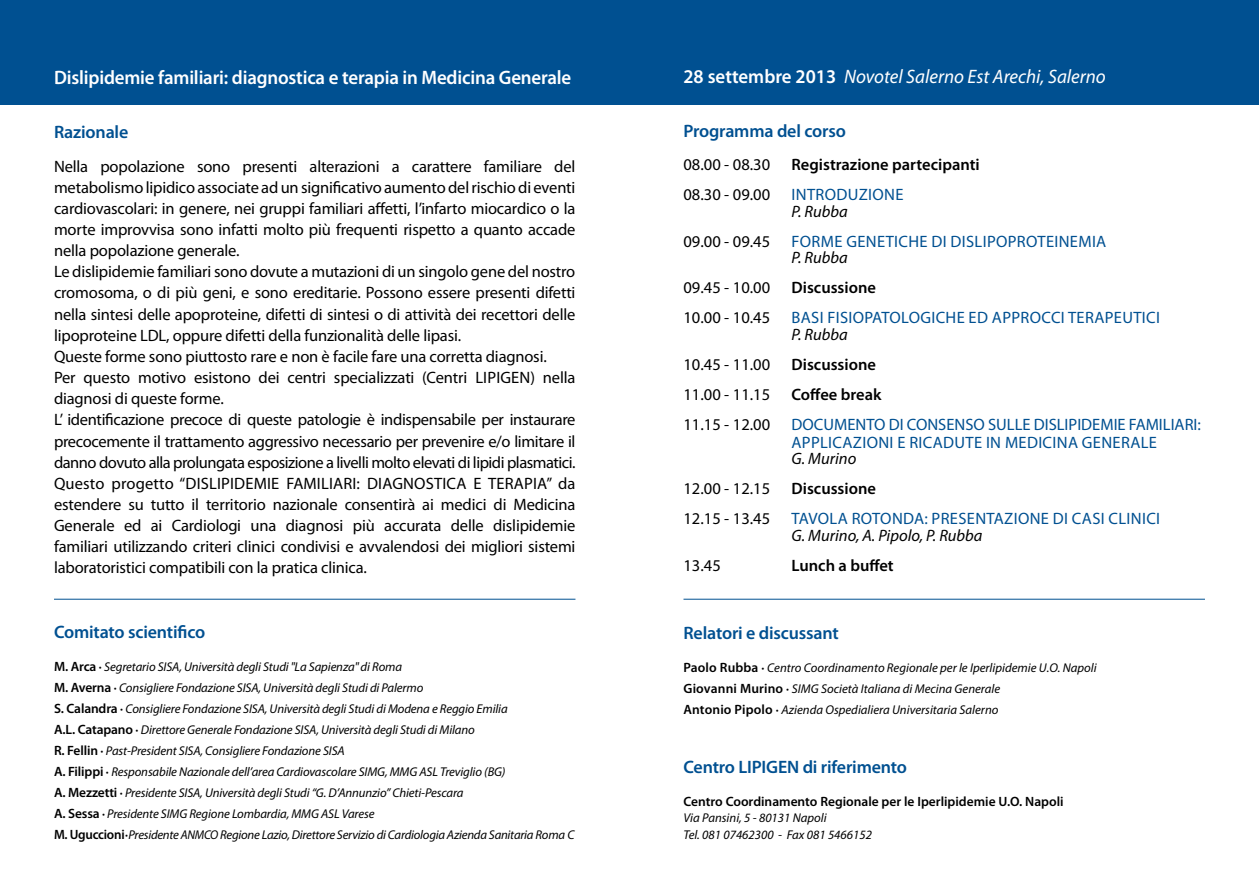
<style>
.page{position:relative;width:1259px;height:893px;background:#fff}
.page>*{position:absolute;margin:0;border:0;box-sizing:border-box;transform-origin:0 0}
.t1{font:600 19.5px "Myriad Pro";letter-spacing:-.01em;color:#fff}
.t2{font:italic 19.5px "Myriad Pro";color:#fff}
.t3{font:600 18px "Myriad Pro";letter-spacing:-.01em;color:#005091}
.t4{font:16.5px/21.1px "Myriad Pro";letter-spacing:-.01em;color:#000}
.t5{font:16.5px "Myriad Pro";letter-spacing:.02em;color:#005091}
.t6{font:600 16.5px "Myriad Pro";color:#000}
.t7{font:italic 16.5px "Myriad Pro";color:#000}
.t8{font:600 13.5px "Myriad Pro";color:#000}
.t9{font:italic 12.75px/21px "Myriad Pro";letter-spacing:-.01em;color:#000}
.s1{font-weight:600;font-style:normal;font-size:13.5px}
.s2{font-weight:600;font-style:normal}
</style>
<div class="page">
<div style="left:0;top:0;width:1259px;height:104px;background:#005091"></div>
<hr style="left:54px;top:599px;width:521px;height:1px;background:#005091">
<hr style="left:683px;top:599px;width:522px;height:1px;background:#005091">
<p class="t1" style="left:54px;top:65px;width:519px">Dislipidemie familiari: diagnostica e terapia in Medicina Generale</p>
<p class="t3" style="left:54px;top:121px;width:76px">Razionale</p>
<p class="t4" style="left:54px;top:155px;width:523px">Nella popolazione sono presenti alterazioni a carattere familiare del metabolismo lipidico associate ad un significativo aumento del rischio di eventi cardiovascolari: in genere, nei gruppi familiari affetti, l’infarto miocardico o la morte improvvisa sono infatti molto più frequenti rispetto a quanto accade nella popolazione generale.<br>Le dislipidemie familiari sono dovute a mutazioni di un singolo gene del nostro cromosoma, o di più geni, e sono ereditarie. Possono essere presenti difetti nella sintesi delle apoproteine, difetti di sintesi o di attività dei recettori delle lipoproteine LDL, oppure difetti della funzionalità delle lipasi.<br>Queste forme sono piuttosto rare e non è facile fare una corretta diagnosi.<br>Per questo motivo esistono dei centri specializzati (Centri Lipigen</p>
<p class="t4" style="left:530px;top:367px;width:46px">) nella</p>
<p class="t4" style="left:54px;top:388px;width:523px">diagnosi di queste forme.<br>L’ identificazione precoce di queste patologie è indispensabile per instaurare precocemente il trattamento aggressivo necessario per prevenire e/o limitare il danno dovuto alla prolungata esposizione a livelli molto elevati di lipidi plasmatici.<br>Questo progetto “DISLIPIDEMIE FAMILIARI: DIAGNOSTICA E TERAPIA” da estendere su tutto il territorio nazionale consentirà ai medici di Medicina Generale ed ai Cardiologi una diagnosi più accurata delle dislipidemie familiari utilizzando criteri clinici condivisi e avvalendosi dei migliori sistemi laboratoristici compatibili con la pratica clinica.</p>
<p class="t3" style="left:54px;top:620px;width:153px">Comitato scientifico</p>
<p class="t9" style="left:54px;top:655px;width:522px"><span class="s1">M. Arca</span> <span class="s2">∙</span> Segretario SISA, Università degli Studi "La Sapienza" di Roma<br><span class="s1">M. Averna</span> <span class="s2">∙</span> Consigliere Fondazione SISA, Università degli Studi di Palermo<br><span class="s1">S. Calandra</span> <span class="s2">∙</span> Consigliere Fondazione SISA, Università degli Studi di Modena e Reggio Emilia<br><span class="s1">A.L. Catapano</span> <span class="s2">∙</span> Direttore Generale Fondazione SISA, Università degli Studi di Milano<br><span class="s1">R. Fellin</span> <span class="s2">∙</span> Past-President SISA, Consigliere Fondazione SISA<br><span class="s1">A. Filippi</span> <span class="s2">∙</span> Responsabile Nazionale dell’area Cardiovascolare SIMG, MMG ASL Treviglio (BG)<br><span class="s1">A. Mezzetti</span> <span class="s2">∙</span> Presidente SISA, Università degli Studi “G. D’Annunzio” Chieti-Pescara<br><span class="s1">A. Sessa</span> <span class="s2">∙</span> Presidente SIMG Regione Lombardia, MMG ASL Varese<br><span class="s1">M. Uguccioni</span> <span class="s2">∙</span> Presidente ANMCO Regione Lazio, Direttore Servizio di Cardiologia Azienda Sanitaria Roma C</p>
<p class="t2" style="left:683px;top:64px;width:424px"><span class="s2">28 settembre 2013</span> Novotel Salerno Est Arechi, Salerno</p>
<p class="t3" style="left:683px;top:120px;width:164px">Programma del corso</p>
<p class="t4" style="left:683px;top:154px;width:88px">08.00 - 08.30</p>
<p class="t6" style="left:791px;top:154px;width:190px">Registrazione partecipanti</p>
<p class="t4" style="left:683px;top:184px;width:88px">08.30 - 09.00</p>
<p class="t5" style="left:791px;top:185px;width:16px">Introd</p>
<p class="t5" style="left:848px;top:185px;width:30px">uzione</p>
<p class="t7" style="left:791px;top:201px;width:58px">P. Rubba</p>
<p class="t4" style="left:683px;top:230px;width:88px">09.00 - 09.45</p>
<p class="t5" style="left:791px;top:231px;width:20px">Forme</p>
<p class="t5" style="left:846px;top:231px;width:10px">genetic</p>
<p class="t5" style="left:908px;top:231px;width:52px">hedi dislipoproteinemia</p>
<p class="t7" style="left:791px;top:248px;width:58px">P. Rubba</p>
<p class="t4" style="left:683px;top:277px;width:88px">09.45 - 10.00</p>
<p class="t6" style="left:791px;top:277px;width:86px">Discussione</p>
<p class="t4" style="left:683px;top:307px;width:88px">10.00 - 10.45</p>
<p class="t5" style="left:791px;top:308px;width:46px">Basi fisiopatologic</p>
<p class="t5" style="left:945px;top:308px;width:57px">heed approcci</p>
<p class="t5" style="left:1068px;top:308px;width:10px">terape</p>
<p class="t5" style="left:1122px;top:308px;width:19px">utici</p>
<p class="t7" style="left:791px;top:324px;width:58px">P. Rubba</p>
<p class="t4" style="left:683px;top:353px;width:88px">10.45 - 11.00</p>
<p class="t6" style="left:791px;top:354px;width:86px">Discussione</p>
<p class="t4" style="left:683px;top:383px;width:88px">11.00 - 11.15</p>
<p class="t6" style="left:791px;top:384px;width:91px">Coffee break</p>
<p class="t4" style="left:683px;top:413px;width:88px">11.15 - 12.00</p>
<p class="t5" style="left:791px;top:414px;width:54px">Documento</p>
<p class="t5" style="left:888px;top:414px;width:29px">di consenso</p>
<p class="t5" style="left:988px;top:414px;width:55px">sulle dislipidemie</p>
<p class="t5" style="left:1129px;top:414px;width:9px">familiari</p>
<p class="t5" style="left:1197px;top:414px;width:5px">:</p>
<p class="t5" style="left:791px;top:432px;width:20px">Applica</p>
<p class="t5" style="left:853px;top:432px;width:18px">zioni</p>
<p class="t5" style="left:897px;top:432px;width:22px">e ricad</p>
<p class="t5" style="left:954px;top:432px;width:61px">uteinmedicina</p>
<p class="t5" style="left:1082px;top:432px;width:11px">generale</p>
<p class="t7" style="left:791px;top:449px;width:66px">G. Murino</p>
<p class="t4" style="left:683px;top:478px;width:88px">12.00 - 12.15</p>
<p class="t6" style="left:791px;top:478px;width:86px">Discussione</p>
<p class="t4" style="left:683px;top:508px;width:88px">12.15 - 13.45</p>
<p class="t5" style="left:791px;top:509px;width:18px">Tavola</p>
<p class="t5" style="left:851px;top:509px;width:12px">rotonda</p>
<p class="t5" style="left:924px;top:509px;width:17px">: presenta</p>
<p class="t5" style="left:1004px;top:509px;width:19px">zione</p>
<p class="t5" style="left:1052px;top:509px;width:28px">di casi</p>
<p class="t5" style="left:1108px;top:509px;width:9px">clinici</p>
<p class="t7" style="left:791px;top:525px;width:192px">G. Murino, A. Pipolo, P. Rubba</p>
<p class="t4" style="left:683px;top:555px;width:39px">13.45</p>
<p class="t6" style="left:791px;top:555px;width:104px">Lunch a buffet</p>
<p class="t3" style="left:683px;top:622px;width:157px">Relatori e discussant</p>
<p class="t9" style="left:683px;top:657px;width:415px"><span class="s1">Paolo Rubba</span> <span class="s2">∙</span> Centro Coordinamento Regionale per le Iperlipidemie U.O. Napoli<br><span class="s1">Giovanni Murino</span> <span class="s2">∙</span> SIMG Società Italiana di Mecina Generale<br><span class="s1">Antonio Pipolo</span> <span class="s2">∙</span> Azienda Ospedialiera Universitaria Salerno</p>
<p class="t3" style="left:683px;top:755px;width:225px">Centro LIPIG EN di riferimento</p>
<p class="t8" style="left:683px;top:792px;width:382px">Centro Coordinamento Regionale per le Iperlipidemie U.O. Napoli</p>
<p class="t9" style="left:683px;top:809px;width:190px;line-height:16.5px">Via Pansini, 5 - 80131 Napoli<br>Tel. 081 07462300 - Fax 081 5466152</p>
</div>
